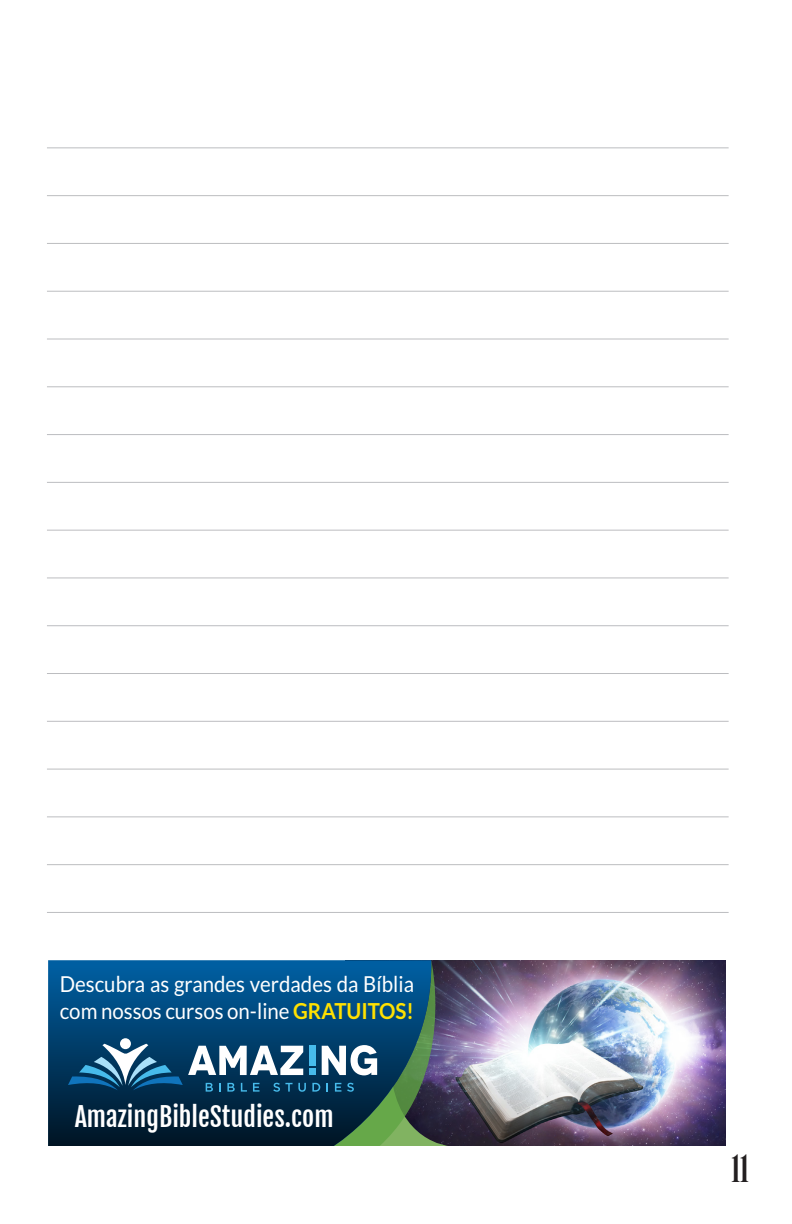
<style>
.page{position:relative;width:792px;height:1224px;background:#fff}
.page>*{position:absolute;margin:0;border:0;box-sizing:border-box;transform-origin:0 0}
.t1{font:40px "Desire Pro";color:#231f20}
.t2{font:26px "Fjalla One";color:#fff}
.t3{font:22px/26.4px "Lato";color:#fff;scale:.93 1}
.s1{font-weight:700;color:#ffe101}
</style>
<div class="page">
<img style="left:449px;top:960px;width:277px;height:186px">
<hr style="left:47px;top:195px;width:682px;height:1px;background:#bcbdc0">
<hr style="left:47px;top:243px;width:682px;height:1px;background:#bcbdc0">
<hr style="left:47px;top:291px;width:682px;height:1px;background:#bcbdc0">
<hr style="left:47px;top:339px;width:682px;height:1px;background:#bcbdc0">
<hr style="left:47px;top:386px;width:682px;height:1px;background:#bcbdc0">
<hr style="left:47px;top:434px;width:682px;height:1px;background:#bcbdc0">
<hr style="left:47px;top:482px;width:682px;height:1px;background:#bcbdc0">
<hr style="left:47px;top:530px;width:682px;height:1px;background:#bcbdc0">
<hr style="left:47px;top:577px;width:682px;height:1px;background:#bcbdc0">
<hr style="left:47px;top:625px;width:682px;height:1px;background:#bcbdc0">
<hr style="left:47px;top:673px;width:682px;height:1px;background:#bcbdc0">
<hr style="left:47px;top:721px;width:682px;height:1px;background:#bcbdc0">
<hr style="left:47px;top:769px;width:682px;height:1px;background:#bcbdc0">
<hr style="left:47px;top:816px;width:682px;height:1px;background:#bcbdc0">
<hr style="left:47px;top:864px;width:682px;height:1px;background:#bcbdc0">
<hr style="left:47px;top:912px;width:682px;height:1px;background:#bcbdc0">
<hr style="left:47px;top:147px;width:682px;height:1px;background:#bcbdc0">
<svg style="left:48px;top:960px;width:264px;height:186px;background:#003c67"></svg>
<svg style="left:312px;top:960px;width:137px;height:186px;background:#26586c"></svg>
<div style="left:309px;top:1046px;width:7px;height:20px;background:#47bbeb"></div>
<div style="left:309px;top:1068px;width:7px;height:7px;background:#47bbeb"></div>
<div style="left:120px;top:1038px;width:11px;height:11px;background:#fff;border-radius:50%"></div>
<svg style="left:68px;top:1044px;width:238px;height:48px"></svg>
<p class="t3" style="left:60px;top:971px;width:382px">Descubra as grandes verdades da Bíblia com nossos cursos on-line <span class="s1">GRATUITOS!</span></p>
<p class="t2" style="left:75px;top:1101px;width:260px">AmazingBibleStudies.com</p>
<h1 class="t1" style="left:731px;top:1145px;width:19px">11</h1>
</div>
